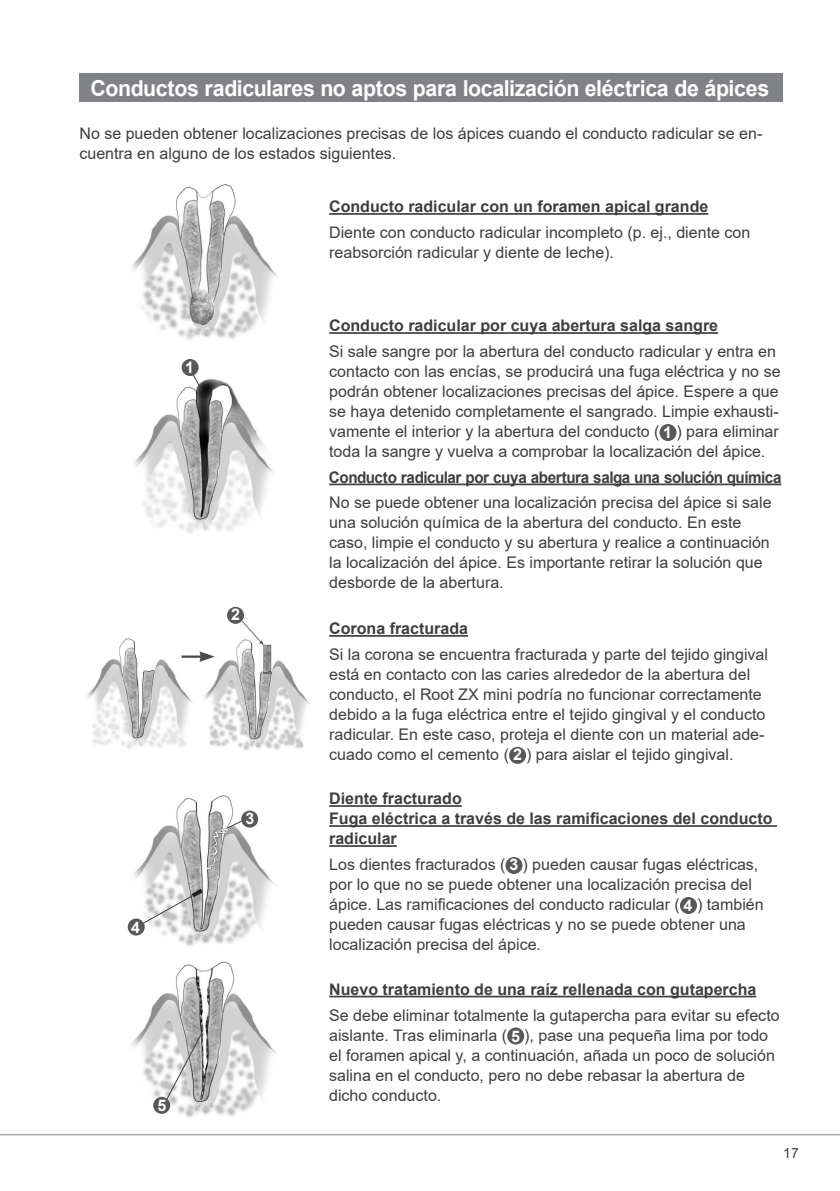
<style>
.page{position:relative;width:840px;height:1191px;background:#fff}
.page>*{position:absolute;margin:0;border:0;box-sizing:border-box;transform-origin:0 0}
.t1{font:700 22px "Arial";letter-spacing:-.02em;color:#fff}
.t2{font:16px/20px "Arial";color:#3e3e3f}
.t3{font:700 16px/20px "Arial";color:#3e3e3f}
.t4{font:700 16px "Arial";letter-spacing:-.03em;color:#3e3e3f;scale:.95 1}
.t5{font:700 16px "Arial";color:#fff}
.t6{font:14px "Arial";color:#3e3e3f}
.s1{font-weight:700;color:#fff}
</style>
<div class="page">
<hr style="left:0;top:1134px;width:839px;height:1px;background:#808285">
<div style="left:79px;top:74px;width:703px;height:28px;background:#808285"></div>
<img style="left:131px;top:184px;width:148px;height:156px">
<hr style="left:329px;top:213px;width:379px;height:2px;background:#3e3e3f">
<hr style="left:329px;top:332px;width:388px;height:2px;background:#3e3e3f">
<hr style="left:329px;top:483px;width:452px;height:2px;background:#3e3e3f">
<div style="left:659px;top:424px;width:17px;height:17px;background:#57585a;border-radius:50%"></div>
<hr style="left:329px;top:635px;width:139px;height:1px;background:#3e3e3f">
<div style="left:508px;top:747px;width:17px;height:17px;background:#57585a;border-radius:50%"></div>
<hr style="left:329px;top:805px;width:132px;height:2px;background:#3e3e3f">
<hr style="left:329px;top:825px;width:447px;height:2px;background:#3e3e3f">
<hr style="left:329px;top:845px;width:67px;height:2px;background:#3e3e3f">
<div style="left:505px;top:857px;width:17px;height:17px;background:#57585a;border-radius:50%"></div>
<div style="left:679px;top:897px;width:17px;height:17px;background:#57585a;border-radius:50%"></div>
<hr style="left:329px;top:995px;width:427px;height:2px;background:#3e3e3f">
<div style="left:507px;top:1027px;width:17px;height:17px;background:#57585a;border-radius:50%"></div>
<img style="left:127px;top:795px;width:148px;height:151px">
<svg style="left:226px;top:818px;width:19px;height:11px"></svg>
<svg style="left:141px;top:885px;width:66px;height:39px"></svg>
<div style="left:241px;top:810px;width:17px;height:17px;background:#57585a;border-radius:50%"></div>
<div style="left:128px;top:918px;width:17px;height:17px;background:#57585a;border-radius:50%"></div>
<img style="left:131px;top:961px;width:146px;height:156px">
<svg style="left:165px;top:1032px;width:38px;height:70px"></svg>
<div style="left:153px;top:1096px;width:17px;height:17px;background:#57585a;border-radius:50%"></div>
<img style="left:87px;top:606px;width:223px;height:145px">
<div style="left:227px;top:607px;width:17px;height:17px;background:#57585a;border-radius:50%"></div>
<img style="left:134px;top:375px;width:140px;height:158px">
<svg style="left:188px;top:367px;width:15px;height:25px"></svg>
<div style="left:181px;top:359px;width:17px;height:17px;background:#57585a;border-radius:50%"></div>
<h1 class="t1" style="left:91px;top:73px;width:679px">Conductos radiculares no aptos para localización eléctrica de ápices</h1>
<p class="t2" style="left:79px;top:123px;width:684px">No se pueden obtener localizaciones precisas de los ápices cuando el conducto radicular se en&shy;cuentra en alguno de los estados siguientes.</p>
<p class="t3" style="left:329px;top:197px;width:380px">Conducto radicular con un foramen apical grande</p>
<p class="t2" style="left:329px;top:222px;width:422px">Diente con conducto radicular incompleto (p. ej., diente con reabsorción radicular y diente de leche).</p>
<p class="t5" style="left:185px;top:356px;width:10px">1</p>
<p class="t5" style="left:231px;top:603px;width:10px">2</p>
<p class="t5" style="left:131px;top:915px;width:10px">4</p>
<p class="t5" style="left:157px;top:1094px;width:10px">5</p>
<p class="t5" style="left:245px;top:807px;width:10px">3</p>
<p class="t3" style="left:329px;top:316px;width:390px">Conducto radicular por cuya abertura salga sangre</p>
<p class="t2" style="left:329px;top:341px;width:452px">Si sale sangre por la abertura del conducto radicular y entra en contacto con las encías, se producirá una fuga eléctrica y no se podrán obtener localizaciones precisas del ápice. Espere a que se haya detenido completamente el sangrado. Limpie exhausti&shy;vamente el interior y la abertura del conducto ( <span class="s1">1</span> ) para eliminar toda la sangre y vuelva a comprobar la localización del ápice.</p>
<p class="t4" style="left:329px;top:466px;width:477px">Conducto radicular por cuya abertura salga una solución química</p>
<p class="t2" style="left:329px;top:492px;width:443px">No se puede obtener una localización precisa del ápice si sale una solución química de la abertura del conducto. En este caso, limpie el conducto y su abertura y realice a continuación la localización del ápice. Es importante retirar la solución que desborde de la abertura.</p>
<p class="t3" style="left:329px;top:619px;width:140px">Corona fracturada</p>
<p class="t2" style="left:329px;top:644px;width:440px">Si la corona se encuentra fracturada y parte del tejido gingival está en contacto con las caries alrededor de la abertura del conducto, el Root ZX mini podría no funcionar correctamente debido a la fuga eléctrica entre el tejido gingival y el conducto radicular. En este caso, proteja el diente con un material ade&shy;cuado como el cemento ( <span class="s1">2</span> ) para aislar el tejido gingival.</p>
<p class="t3" style="left:329px;top:789px;width:444px">Diente fracturado<br>Fuga eléctrica a través de las ramificaciones del conducto radicular</p>
<p class="t2" style="left:329px;top:854px;width:436px">Los dientes fracturados ( <span class="s1">3</span> ) pueden causar fugas eléctricas, por lo que no se puede obtener una localización precisa del ápice. Las ramificaciones del conducto radicular ( <span class="s1">4</span> ) también pueden causar fugas eléctricas y no se puede obtener una localización precisa del ápice.</p>
<p class="t3" style="left:329px;top:979px;width:428px">Nuevo tratamiento de una raíz rellenada con gutapercha</p>
<p class="t2" style="left:329px;top:1004px;width:451px">Se debe eliminar totalmente la gutapercha para evitar su efecto aislante. Tras eliminarla ( <span class="s1">5</span> ), pase una pequeña lima por todo el foramen apical y, a continuación, añada un poco de solución salina en el conducto, pero no debe rebasar la abertura de dicho conducto.</p>
<p class="t6" style="left:782px;top:1143px;width:17px">17</p>
</div>
